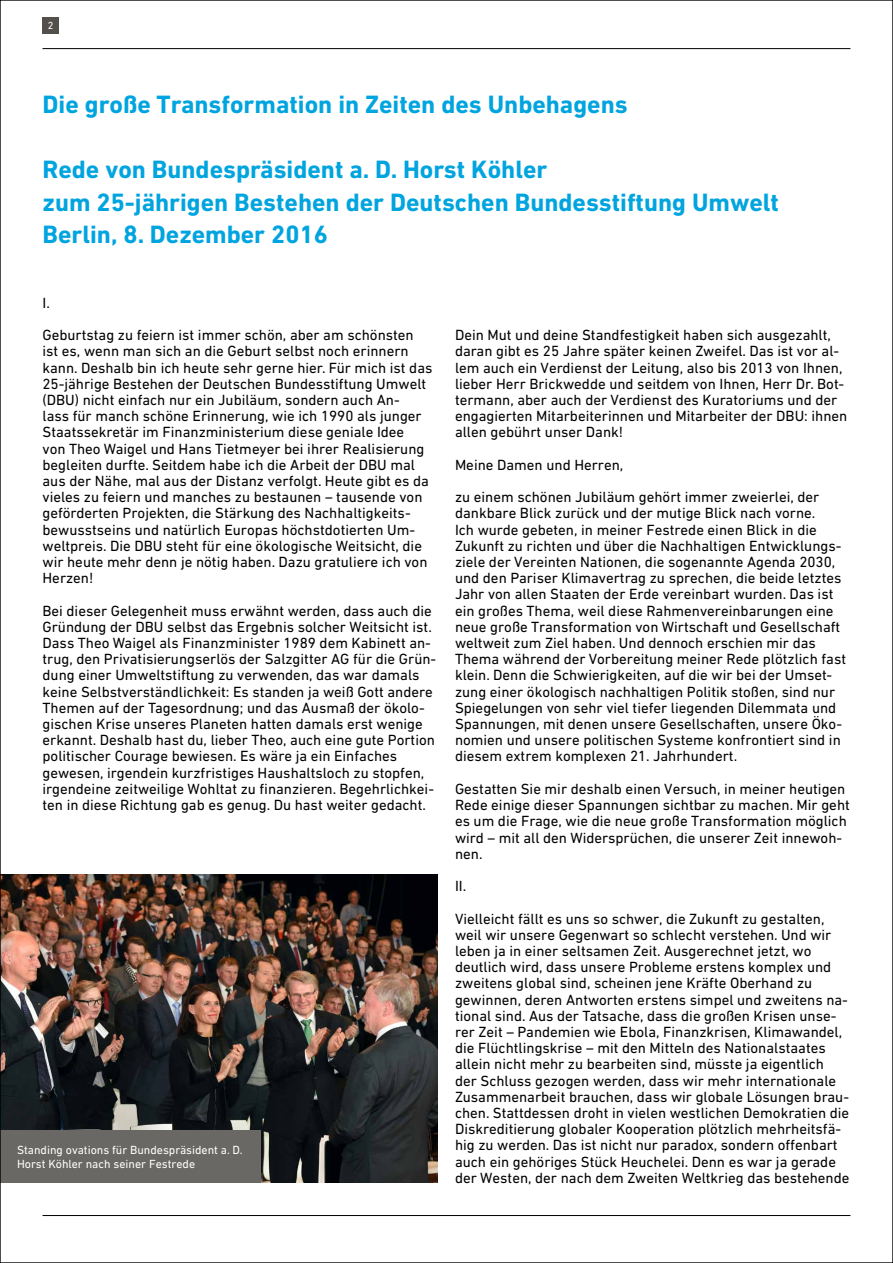
<style>
.page{position:relative;width:893px;height:1263px;background:#fff}
.page>*{position:absolute;margin:0;border:0;box-sizing:border-box;transform-origin:0 0}
.t1{font:700 25.5px/32.4px "DIN Next W1 G";color:#00a4df}
.t2{font:15px/16.2px "DIN Next W1 G";color:#000}
.t3{font:12px/14.4px "DIN Next W1 G";color:#fff}
.t4{font:10.5px "DIN Next W1 G";color:#fff}
</style>
<div class="page">
<hr style="left:43px;top:1215px;width:807px;height:1px;background:#000">
<img style="left:2px;top:875px;width:436px;height:308px">
<div style="left:0;top:1130px;width:261px;height:53px;background:#6a6864"></div>
<div style="left:43px;top:17px;width:16px;height:16px;background:#53504c"></div>
<hr style="left:43px;top:48px;width:807px;height:1px;background:#000">
<p class="t4" style="left:48px;top:19px;width:7px">2</p>
<h1 class="t1" style="left:43px;top:88px;width:587px">Die große Transformation in Zeiten des Unbehagens</h1>
<h1 class="t1" style="left:43px;top:153px;width:738px">Rede von Bundespräsident a. D. Horst Köhler<br>zum 25-jährigen Bestehen der Deutschen Bundesstiftung Umwelt<br>Berlin, 8. Dezember 2016</h1>
<p class="t2" style="left:43px;top:286px;width:373px;line-height:32.4px">I.<br>Geburtstag zu feiern ist immer schön, aber am schönsten</p>
<p class="t2" style="left:43px;top:343px;width:391px">ist es, wenn man sich an die Geburt selbst noch erinnern kann. Deshalb bin ich heute sehr gerne hier. Für mich ist das 25-jährige Bestehen der Deutschen Bundesstiftung Umwelt (DBU) nicht einfach nur ein Jubiläum, sondern auch An-<br>lass für manch schöne Erinnerung, wie ich 1990 als junger Staatssekretär im Finanzministerium diese geniale Idee<br>von Theo Waigel und Hans Tietmeyer bei ihrer Realisierung begleiten durfte. Seitdem habe ich die Arbeit der DBU mal aus der Nähe, mal aus der Distanz verfolgt. Heute gibt es da vieles zu feiern und manches zu bestaunen – tausende von geförderten Projekten, die Stärkung des Nachhaltigkeits&shy;bewusstseins und natürlich Europas höchstdotierten Um&shy;weltpreis. Die DBU steht für eine ökologische Weitsicht, die wir heute mehr denn je nötig haben. Dazu gratuliere ich von Herzen!</p>
<p class="t2" style="left:43px;top:602px;width:395px">Bei dieser Gelegenheit muss erwähnt werden, dass auch die Gründung der DBU selbst das Ergebnis solcher Weitsicht ist.<br>Dass Theo Waigel als Finanzminister 1989 dem Kabinett an&shy;trug, den Privatisierungserlös der Salzgitter AG für die Grün&shy;dung einer Umweltstiftung zu verwenden, das war damals keine Selbstverständlichkeit: Es standen ja weiß Gott andere Themen auf der Tagesordnung; und das Ausmaß der ökolo&shy;gischen Krise unseres Planeten hatten damals erst wenige erkannt. Deshalb hast du, lieber Theo, auch eine gute Portion politischer Courage bewiesen. Es wäre ja ein Einfaches gewesen, irgendein kurzfristiges Haushaltsloch zu stopfen, irgendeine zeitweilige Wohltat zu finanzieren. Begehrlichkei&shy;ten in diese Richtung gab es genug. Du hast weiter gedacht.</p>
<p class="t3" style="left:17px;top:1142px;width:227px">Standing ovations für Bundespräsident a. D.<br>Horst Köhler nach seiner Festrede</p>
<p class="t2" style="left:455px;top:327px;width:394px">Dein Mut und deine Standfestigkeit haben sich ausgezahlt, daran gibt es 25 Jahre später keinen Zweifel. Das ist vor al&shy;lem auch ein Verdienst der Leitung, also bis 2013 von Ihnen, lieber Herr Brickwedde und seitdem von Ihnen, Herr Dr. Bot&shy;termann, aber auch der Verdienst des Kuratoriums und der engagierten Mitarbeiterinnen und Mitarbeiter der DBU: ihnen allen gebührt unser Dank!</p>
<p class="t2" style="left:455px;top:448px;width:366px;line-height:32.4px">Meine Damen und Herren,<br>zu einem schönen Jubiläum gehört immer zweierlei, der</p>
<p class="t2" style="left:455px;top:505px;width:393px">dankbare Blick zurück und der mutige Blick nach vorne.<br>Ich wurde gebeten, in meiner Festrede einen Blick in die Zukunft zu richten und über die Nachhaltigen Entwicklungs&shy;ziele der Vereinten Nationen, die sogenannte Agenda 2030, und den Pariser Klimavertrag zu sprechen, die beide letztes Jahr von allen Staaten der Erde vereinbart wurden. Das ist ein großes Thema, weil diese Rahmenvereinbarungen eine neue große Transformation von Wirtschaft und Gesellschaft weltweit zum Ziel haben. Und dennoch erschien mir das Thema während der Vorbereitung meiner Rede plötzlich fast klein. Denn die Schwierigkeiten, auf die wir bei der Umset&shy;zung einer ökologisch nachhaltigen Politik stoßen, sind nur Spiegelungen von sehr viel tiefer liegenden Dilemmata und Spannungen, mit denen unsere Gesellschaften, unsere Öko&shy;nomien und unsere politischen Systeme konfrontiert sind in diesem extrem komplexen 21. Jahrhundert.</p>
<p class="t2" style="left:455px;top:780px;width:396px">Gestatten Sie mir deshalb einen Versuch, in meiner heutigen Rede einige dieser Spannungen sichtbar zu machen. Mir geht es um die Frage, wie die neue große Transformation möglich wird – mit all den Widersprüchen, die unserer Zeit innewoh&shy;nen.</p>
<p class="t2" style="left:455px;top:870px;width:371px;line-height:32.4px">II.<br>Vielleicht fällt es uns so schwer, die Zukunft zu gestalten,</p>
<p class="t2" style="left:455px;top:926px;width:396px">weil wir unsere Gegenwart so schlecht verstehen. Und wir leben ja in einer seltsamen Zeit. Ausgerechnet jetzt, wo deutlich wird, dass unsere Probleme erstens komplex und zweitens global sind, scheinen jene Kräfte Oberhand zu gewinnen, deren Antworten erstens simpel und zweitens na&shy;tional sind. Aus der Tatsache, dass die großen Krisen unse&shy;rer Zeit – Pandemien wie Ebola, Finanzkrisen, Klimawandel, die Flüchtlingskrise – mit den Mitteln des Nationalstaates allein nicht mehr zu bearbeiten sind, müsste ja eigentlich der Schluss gezogen werden, dass wir mehr internationale Zusammenarbeit brauchen, dass wir globale Lösungen brau&shy;chen. Stattdessen droht in vielen westlichen Demokratien die Diskreditierung globaler Kooperation plötzlich mehrheitsfä&shy;hig zu werden. Das ist nicht nur paradox, sondern offenbart auch ein gehöriges Stück Heuchelei. Denn es war ja gerade der Westen, der nach dem Zweiten Weltkrieg das bestehende</p>
</div>
